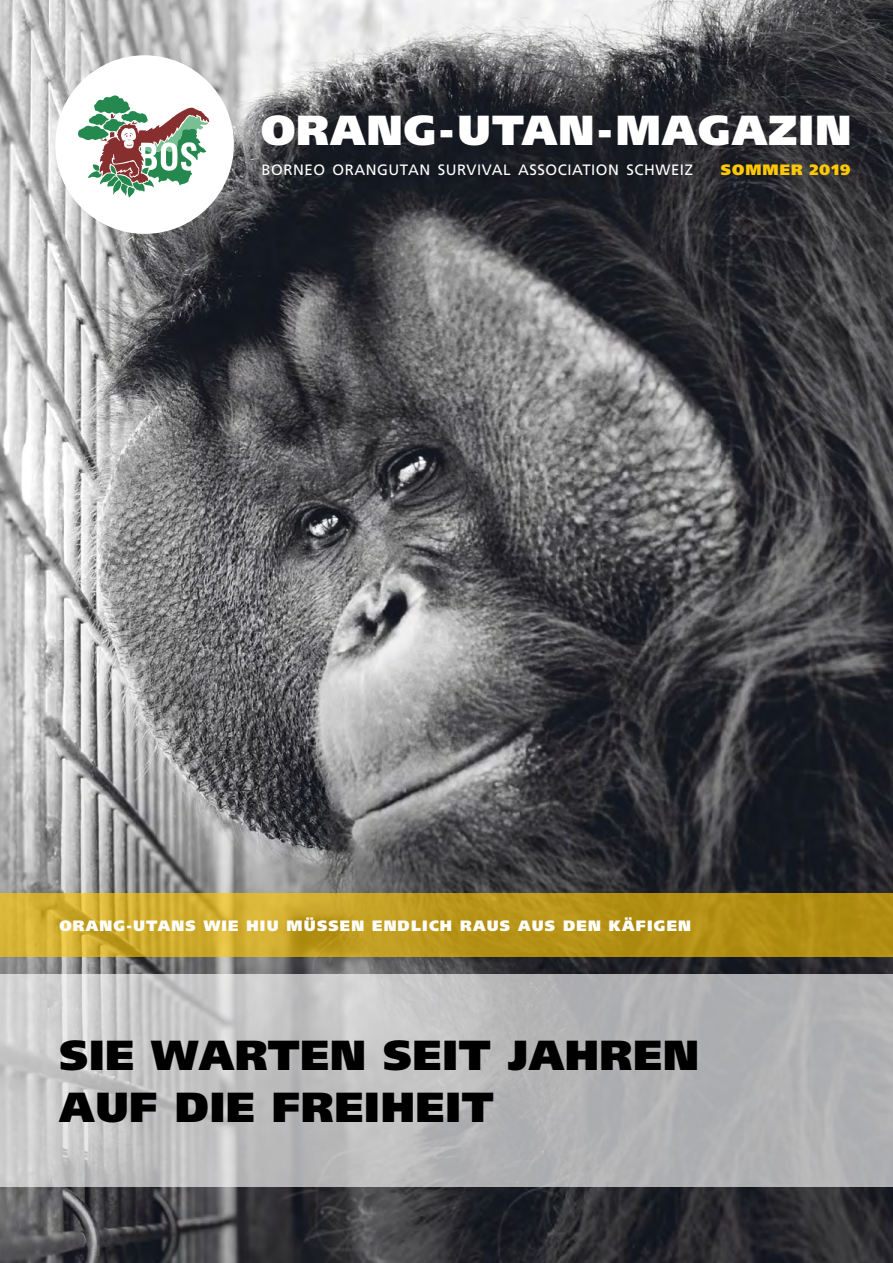
<style>
.page{position:relative;width:893px;height:1263px;background:#fff}
.page>*{position:absolute;margin:0;border:0;box-sizing:border-box;transform-origin:0 0}
.t1{font:900 42px/52.5px "Frutiger LT Pro";letter-spacing:.02em;color:#000}
.t2{font:900 42px "Frutiger LT Pro";color:#fff}
.t3{font:900 15px "Frutiger LT Pro";letter-spacing:.08em;color:#fff}
.t4{font:15px "Frutiger LT Pro";letter-spacing:.035em;color:#fff}
.t5{font:900 15px "Frutiger LT Pro";letter-spacing:.07em;color:#fec805}
</style>
<div class="page">
<img style="left:0;top:0;width:893px;height:1263px">
<svg style="left:0;top:974px;width:893px;height:212px;background:#bbbbbc"></svg>
<svg style="left:0;top:893px;width:893px;height:64px;background:#c09d1f"></svg>
<div style="left:55px;top:55px;width:179px;height:179px;background:#fff;border-radius:50%"></div>
<svg style="left:78px;top:96px;width:131px;height:102px"></svg>
<h1 class="t2" style="left:261px;top:104px;width:71px">ORANG</h1>
<h1 class="t2" style="left:439px;top:104px;width:53px">-UTAN</h1>
<h1 class="t2" style="left:597px;top:104px;width:57px">-MAGA</h1>
<h1 class="t2" style="left:768px;top:104px;width:56px">ZIN</h1>
<p class="t4" style="left:262px;top:161px;width:433px">BORNEO ORANGUTAN SURVIVAL ASSOCIATION SCHWEIZ</p>
<p class="t5" style="left:721px;top:160px;width:131px">SOMMER 2019</p>
<p class="t3" style="left:60px;top:916px;width:633px">ORANG-UTANS WIE HIU MÜSSEN ENDLICH RAUS AUS DEN KÄFIGEN</p>
<h1 class="t1" style="left:60px;top:1028px;width:641px">SIE WARTEN SEIT JAHREN<br>AUF DIE FREIHEIT</h1>
</div>
